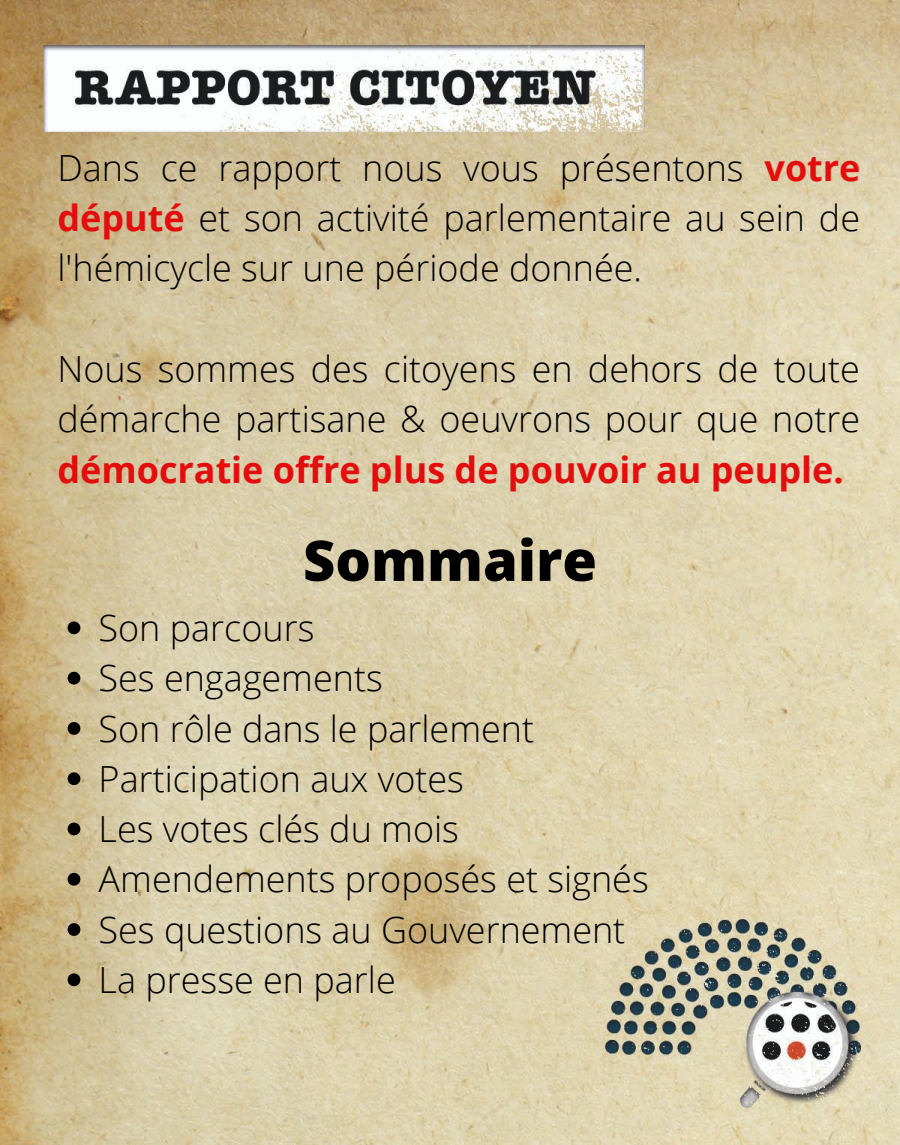
<style>
.page{position:relative;width:900px;height:1145px;background:#fff}
.page>*{position:absolute;margin:0;border:0;box-sizing:border-box;transform-origin:0 0}
.t1{font:800 56px "Open Sans";color:#000}
.t2{font:300 36px/50.2px "Open Sans";color:#000}
.t3{font:700 36px "Open Sans";color:#e40d0d}
.s1{font-weight:700;color:#e40d0d}
</style>
<div class="page">
<img style="left:0;top:0;width:900px;height:1144px">
<svg style="left:68px;top:621px;width:12px;height:13px"></svg>
<svg style="left:68px;top:671px;width:12px;height:13px"></svg>
<svg style="left:68px;top:722px;width:12px;height:12px"></svg>
<svg style="left:68px;top:772px;width:12px;height:13px"></svg>
<svg style="left:68px;top:822px;width:12px;height:13px"></svg>
<svg style="left:68px;top:872px;width:12px;height:13px"></svg>
<svg style="left:68px;top:923px;width:12px;height:12px"></svg>
<svg style="left:68px;top:973px;width:12px;height:13px"></svg>
<p class="t2" style="left:57px;top:142px;width:804px;text-align:justify">Dans ce rapport nous vous présentons <span class="s1">votre député</span> et son activité parlementaire au sein de l'hémicycle sur une période donnée.</p>
<p class="t2" style="left:57px;top:343px;width:804px">Nous sommes des citoyens en dehors de toute démarche partisane &amp; oeuvrons pour que notre</p>
<p class="t3" style="left:57px;top:444px;width:788px">démocratie offre plus de pouvoir au peuple.</p>
<h1 class="t1" style="left:303px;top:521px;width:295px">Sommaire</h1>
<p class="t2" style="left:99px;top:602px;width:552px">Son parcours<br>Ses engagements<br>Son rôle dans le parlement<br>Participation aux votes<br>Les votes clés du mois<br>Amendements proposés et signés<br>Ses questions au Gouvernement<br>La presse en parle</p>
</div>
